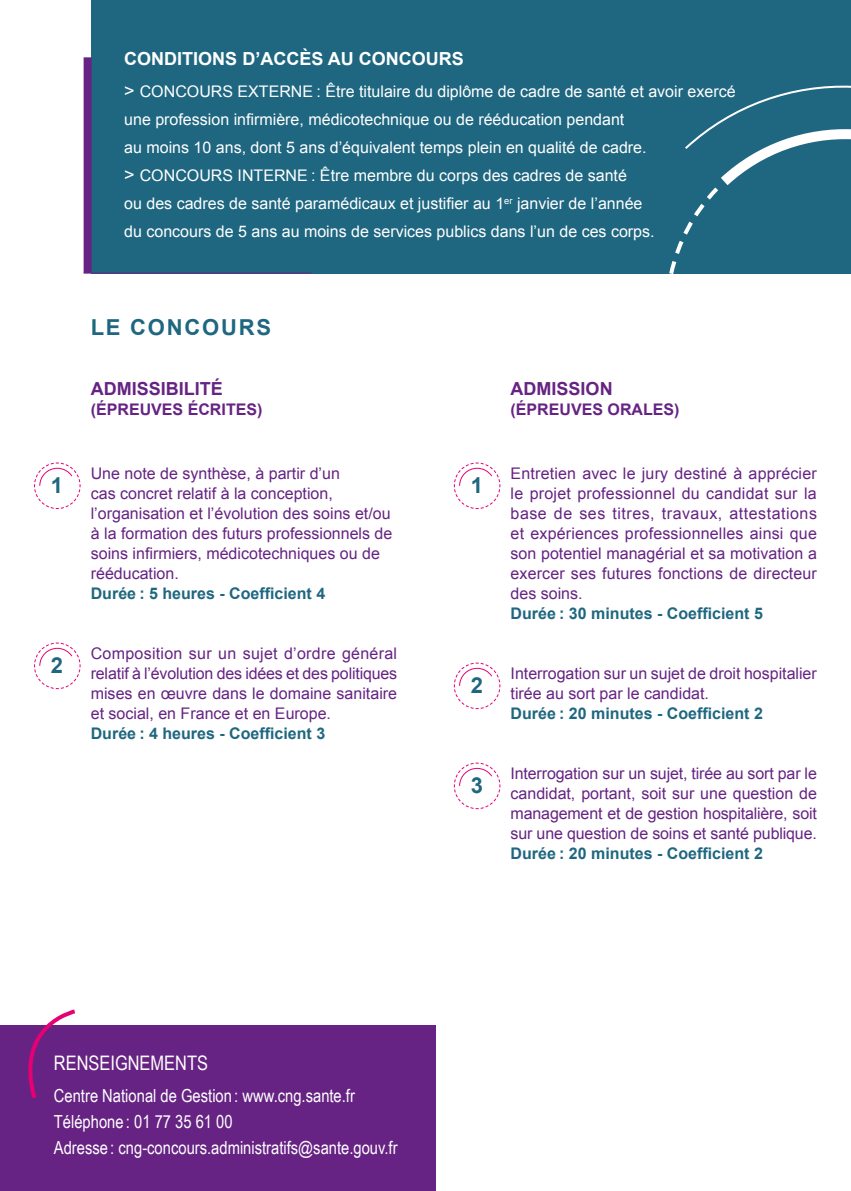
<style>
.page{position:relative;width:851px;height:1191px;background:#fff}
.page>*{position:absolute;margin:0;border:0;box-sizing:border-box;transform-origin:0 0}
.t1{font:700 22px "Arial";letter-spacing:.08em;color:#1f6780}
.t2{font:20px "Arial Narrow";color:#fff}
.t3{font:18px/26px "Arial Narrow";color:#fff}
.t4{font:700 18px "Arial";color:#fff}
.t5{font:700 18px "Arial";color:#662383}
.t6{font:16px/20px "Arial";color:#662383;text-align:justify}
.t7{font:16px/28px "Arial";color:#fff}
.t8{font:700 16px "Arial";color:#1f6780}
.t9{font:700 16px "Arial";color:#662383}
.s1{font-size:18px}
</style>
<div class="page">
<div style="left:0;top:1025px;width:435px;height:166px;background:#662383"></div>
<div style="left:92px;top:0;width:758px;height:273px;background:#1f6780"></div>
<div style="left:84px;top:57px;width:8px;height:216px;background:#662383"></div>
<hr style="left:84px;top:272px;width:227px;height:1px;background:#662383">
<svg style="left:666px;top:241px;width:16px;height:33px"></svg>
<svg style="left:682px;top:85px;width:168px;height:189px"></svg>
<svg style="left:710px;top:105px;width:140px;height:169px"></svg>
<svg style="left:28px;top:1009px;width:47px;height:89px"></svg>
<svg style="left:34px;top:462px;width:47px;height:47px"></svg>
<svg style="left:34px;top:642px;width:47px;height:47px"></svg>
<svg style="left:453px;top:462px;width:48px;height:47px"></svg>
<svg style="left:453px;top:662px;width:48px;height:47px"></svg>
<svg style="left:453px;top:762px;width:48px;height:47px"></svg>
<p class="t4" style="left:124px;top:47px;width:341px">CONDITIONS D’ACCÈS AU CONCOURS</p>
<p class="t7" style="left:124px;top:78px;width:612px"><span class="s1">&gt;</span> CONCOURS EXTERNE : Être titulaire du diplôme de cadre de santé et avoir exercé une profession infirmière, médicotechnique ou de rééducation pendant<br>au moins 10 ans, dont 5 ans d’équivalent temps plein en qualité de cadre.<br><span class="s1">&gt;</span> CONCOURS INTERNE : Être membre du corps des cadres de santé<br>ou des cadres de santé paramédicaux et justifier au 1<sup>er</sup> janvier de l’année<br>du concours de 5 ans au moins de services publics dans l’un de ces corps.</p>
<h1 class="t1" style="left:91px;top:312px;width:182px">LE CONCOURS</h1>
<p class="t5" style="left:91px;top:377px;width:134px">ADMISSIBILITÉ</p>
<p class="t9" style="left:91px;top:399px;width:173px">(ÉPREUVES ÉCRITES)</p>
<h1 class="t1" style="left:51px;top:470px;width:14px">1</h1>
<p class="t6" style="left:91px;top:463px;width:303px;text-align:left">Une note de synthèse, à partir d’un<br>cas concret relatif à la conception, l’organisation et l’évolution des soins et/ou à la formation des futurs professionnels de soins infirmiers, médicotechniques ou de rééducation.</p>
<p class="t8" style="left:91px;top:583px;width:236px">Durée : 5 heures - Coefficient 4</p>
<h1 class="t1" style="left:51px;top:650px;width:14px">2</h1>
<p class="t6" style="left:91px;top:643px;width:308px">Composition sur un sujet d’ordre général relatif à l’évolution des idées et des politiques mises en œuvre dans le domaine sanitaire et social, en France et en Europe.</p>
<p class="t8" style="left:91px;top:723px;width:236px">Durée : 4 heures - Coefficient 3</p>
<p class="t5" style="left:510px;top:377px;width:104px">ADMISSION</p>
<p class="t9" style="left:510px;top:399px;width:170px">(ÉPREUVES ORALES)</p>
<h1 class="t1" style="left:470px;top:470px;width:14px">1</h1>
<p class="t6" style="left:510px;top:463px;width:308px">Entretien avec le jury destiné à apprécier le projet professionnel du candidat sur la base de ses titres, travaux, attestations et expériences professionnelles ainsi que son potentiel managérial et sa motivation a exercer ses futures fonctions de directeur des soins.</p>
<p class="t8" style="left:510px;top:603px;width:254px">Durée : 30 minutes - Coefficient 5</p>
<h1 class="t1" style="left:470px;top:670px;width:14px">2</h1>
<p class="t6" style="left:510px;top:663px;width:308px">Interrogation sur un sujet de droit hospitalier tirée au sort par le candidat.</p>
<p class="t8" style="left:510px;top:703px;width:254px">Durée : 20 minutes - Coefficient 2</p>
<h1 class="t1" style="left:470px;top:770px;width:14px">3</h1>
<p class="t6" style="left:510px;top:763px;width:308px">Interrogation sur un sujet, tirée au sort par le candidat, portant, soit sur une question de management et de gestion hospitalière, soit sur une question de soins et santé publique.</p>
<p class="t8" style="left:510px;top:843px;width:254px">Durée : 20 minutes - Coefficient 2</p>
<p class="t2" style="left:54px;top:1048px;width:155px">RENSEIGNEMENTS</p>
<p class="t3" style="left:54px;top:1081px;width:345px">Centre National de Gestion : www.cng.sante.fr<br>Téléphone : 01 77 35 61 00<br>Adresse : cng-concours.administratifs@sante.gouv.fr</p>
</div>
